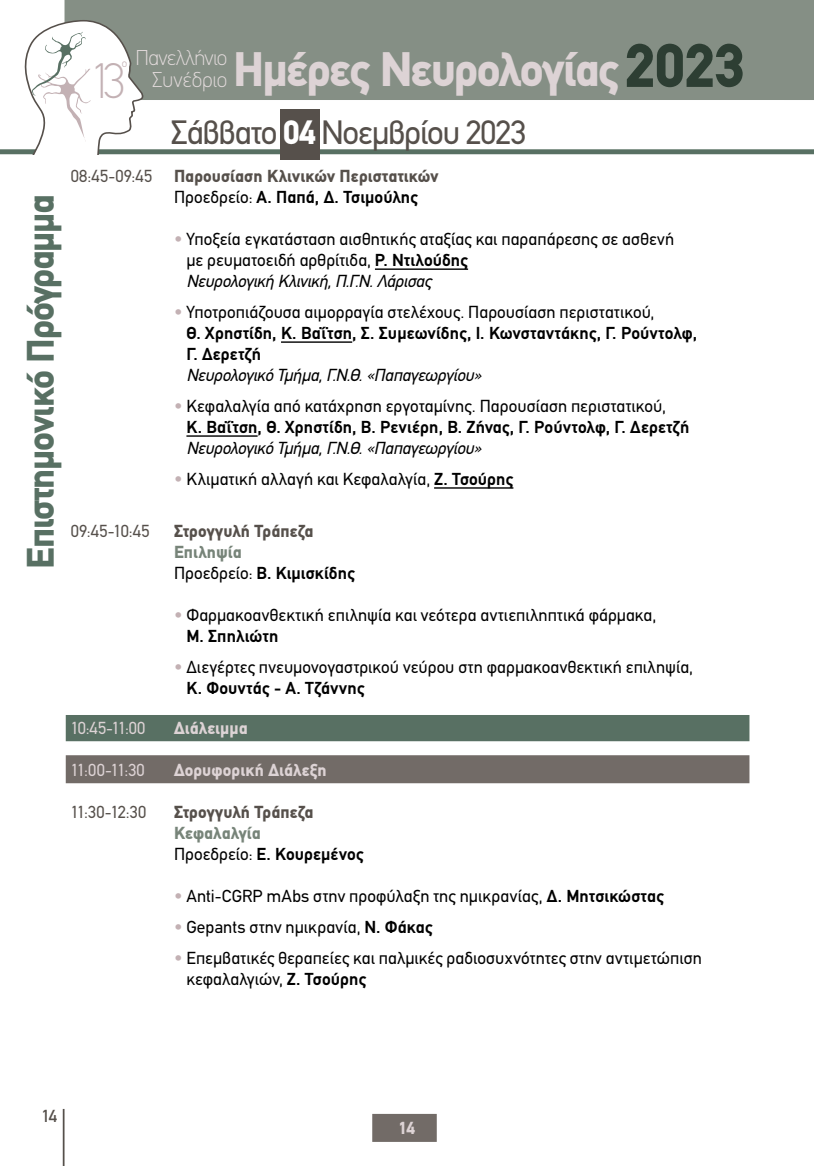
<style>
.page{position:relative;width:814px;height:1166px;background:#fff}
.page>*{position:absolute;margin:0;border:0;box-sizing:border-box;transform-origin:0 0}
.t1{font:100 49.88px "PF Din Text";color:#c3b1b4}
.t2{font:900 48.65px "PF Din Text";letter-spacing:-.035em;color:#ddd3d5}
.t3{font:900 38.5px "PF Din Text";letter-spacing:-.035em;color:#587063}
.t4{font:33.95px "PF Din Text";letter-spacing:-.04em;color:#56504b}
.t5{font:100 21.53px/21.5px "PF Din Text";letter-spacing:-.015em;color:#e3dbdc;text-align:right}
.t6{font:17.5px/21px "PF Din Text";letter-spacing:.005em;color:#000}
.t7{font:700 17.5px/21px "PF Din Text";letter-spacing:.01em;color:#000}
.t8{font:900 17.5px/21px "PF Din Text";letter-spacing:.01em;color:#56504b}
.t9{font:italic 17.5px "PF Din Text";letter-spacing:-.01em;color:#000}
.t10{font:900 17.5px "PF Din Text";letter-spacing:.01em;color:#ddd3d5}
.t11{font:17.5px "PF Din Text";letter-spacing:.005em;color:#56504b}
.t12{font:17.5px "PF Din Text";letter-spacing:-.025em;color:#ddd3d5}
.t13{font:500 17.5px "PF Din Text";color:#56504b}
.t14{font:300 11.2px "PF Din Text";color:#c3b1b4}
.s1{font-size:61.6px;color:#587063}
.s2{font-weight:900;color:#fff}
.s3{font-weight:400}
.s4{font-weight:400;color:#000}
.s5{font-weight:700;color:#000}
.s6{color:#c3b1b4}
.s7{font-weight:700}
.s8{font-style:italic}
.s9{font-weight:400;color:#c3b1b4}
.s10{font-weight:900;color:#778479}
</style>
<div class="page">
<div style="left:64px;top:0;width:750px;height:19px;background:#858f85"></div>
<div style="left:372px;top:1114px;width:65px;height:28px;background:#726b67"></div>
<div style="left:280px;top:109px;width:40px;height:51px;background:#56504b"></div>
<hr style="left:375px;top:268px;width:93px;height:2px;background:#000">
<hr style="left:281px;top:341px;width:71px;height:2px;background:#000">
<hr style="left:186px;top:435px;width:71px;height:2px;background:#000">
<hr style="left:434px;top:487px;width:79px;height:2px;background:#000">
<div style="left:66px;top:715px;width:683px;height:26px;background:#587063"></div>
<div style="left:66px;top:755px;width:683px;height:28px;background:#726b67"></div>
<hr style="left:63px;top:1109px;width:1px;height:57px;background:#56504b">
<svg style="left:0;top:19px;width:814px;height:136px"></svg>
<h3 class="t3" style="left:17px;top:568px;width:375px;rotate:-90deg">Επιστημονικό Πρόγραμμα</h3>
<h1 class="t1" style="left:90px;top:51px;width:37px">13</h1>
<p class="t14" style="left:122px;top:57px;width:7px">ο</p>
<p class="t5" style="left:136px;top:47px;width:93px">Πανελλήνιο<br>Συνέδριο</p>
<h2 class="t2" style="left:233px;top:40px;width:513px">Ημέρες Νευρολογίας<span class="s1">2023</span></h2>
<h3 class="t4" style="left:171px;top:112px;width:357px">Σάββατο <span class="s2">04</span> Νοεμβρίου 2023</h3>
<p class="t8" style="left:174px;top:165px;width:266px;text-indent:-103px"><span class="s3">08:45-09:45</span> Παρουσίαση Κλινικών Περιστατικών<br><span class="s4">Προεδρείο:</span> <span class="s5">Α. Παπά, Δ. Τσιμούλης</span></p>
<p class="t6" style="left:186px;top:228px;width:489px;text-indent:-12px"><span class="s6">•</span> Υποξεία εγκατάσταση αισθητικής αταξίας και παραπάρεσης σε ασθενή με ρευματοειδή αρθρίτιδα, <span class="s7">Ρ. Ντιλούδης<br></span><span class="s8">Νευρολογική Κλινική, Π.Γ.Ν. Λάρισας</span></p>
<p class="t7" style="left:186px;top:301px;width:512px;text-indent:-12px"><span class="s9">•</span> <span class="s3">Υποτροπιάζουσα αιμορραγία στελέχους. Παρουσίαση περιστατικού,<br></span>Θ. Χρηστίδη, Κ. Βαΐτση, Σ. Συμεωνίδης, Ι. Κωνσταντάκης, Γ. Ρούντολφ,<br>Γ. Δερετζή</p>
<p class="t9" style="left:186px;top:365px;width:296px">Νευρολογικό Τμήμα, Γ.Ν.Θ. «Παπαγεωργίου»</p>
<p class="t7" style="left:186px;top:395px;width:504px;text-indent:-12px"><span class="s9">•</span> <span class="s3">Κεφαλαλγία από κατάχρηση εργοταμίνης. Παρουσίαση περιστατικού,<br></span>Κ. Βαΐτση, Θ. Χρηστίδη, Β. Ρενιέρη, Β. Ζήνας, Γ. Ρούντολφ, Γ. Δερετζή</p>
<p class="t9" style="left:186px;top:437px;width:296px">Νευρολογικό Τμήμα, Γ.Ν.Θ. «Παπαγεωργίου»</p>
<p class="t6" style="left:174px;top:468px;width:341px"><span class="s6">•</span> Κλιματική αλλαγή και Κεφαλαλγία, <span class="s7">Ζ. Τσούρης</span></p>
<p class="t11" style="left:71px;top:520px;width:80px">09:45-10:45</p>
<p class="t8" style="left:174px;top:520px;width:141px">Στρογγυλή Τράπεζα</p>
<p class="t7" style="left:174px;top:541px;width:182px"><span class="s10">Επιληψία<br></span><span class="s3">Προεδρείο:</span> Β. Κιμισκίδης</p>
<p class="t6" style="left:186px;top:604px;width:471px;text-indent:-12px"><span class="s6">•</span> Φαρμακοανθεκτική επιληψία και νεότερα αντιεπιληπτικά φάρμακα,<br><span class="s7">Μ. Σπηλιώτη</span></p>
<p class="t6" style="left:186px;top:656px;width:508px;text-indent:-12px"><span class="s6">•</span> Διεγέρτες πνευμονογαστρικού νεύρου στη φαρμακοανθεκτική επιληψία,<br><span class="s7">Κ. Φουντάς - Α. Τζάννης</span></p>
<p class="t12" style="left:71px;top:717px;width:76px">10:45-11:00</p>
<p class="t10" style="left:174px;top:717px;width:75px">Διάλειμμα</p>
<p class="t12" style="left:71px;top:759px;width:76px">11:00-11:30</p>
<p class="t10" style="left:174px;top:759px;width:154px">Δορυφορική Διάλεξη</p>
<p class="t11" style="left:71px;top:801px;width:77px">11:30-12:30</p>
<p class="t8" style="left:174px;top:801px;width:141px">Στρογγυλή Τράπεζα</p>
<p class="t7" style="left:174px;top:822px;width:191px"><span class="s10">Κεφαλαλγία<br></span><span class="s3">Προεδρείο:</span> Ε. Κουρεμένος</p>
<p class="t6" style="left:174px;top:885px;width:491px"><span class="s6">•</span> Αnti-CGRP mAbs στην προφύλαξη της ημικρανίας, <span class="s7">Δ. Μητσικώστας</span></p>
<p class="t6" style="left:174px;top:916px;width:260px"><span class="s6">•</span> Gepants στην ημικρανία, <span class="s7">Ν. Φάκας</span></p>
<p class="t6" style="left:186px;top:947px;width:517px;text-indent:-12px"><span class="s6">•</span> Επεμβατικές θεραπείες και παλμικές ραδιοσυχνότητες στην αντιμετώπιση κεφαλαλγιών, <span class="s7">Ζ. Τσούρης</span></p>
<p class="t13" style="left:42px;top:1106px;width:17px">14</p>
<p class="t10" style="left:399px;top:1118px;width:18px">14</p>
</div>
